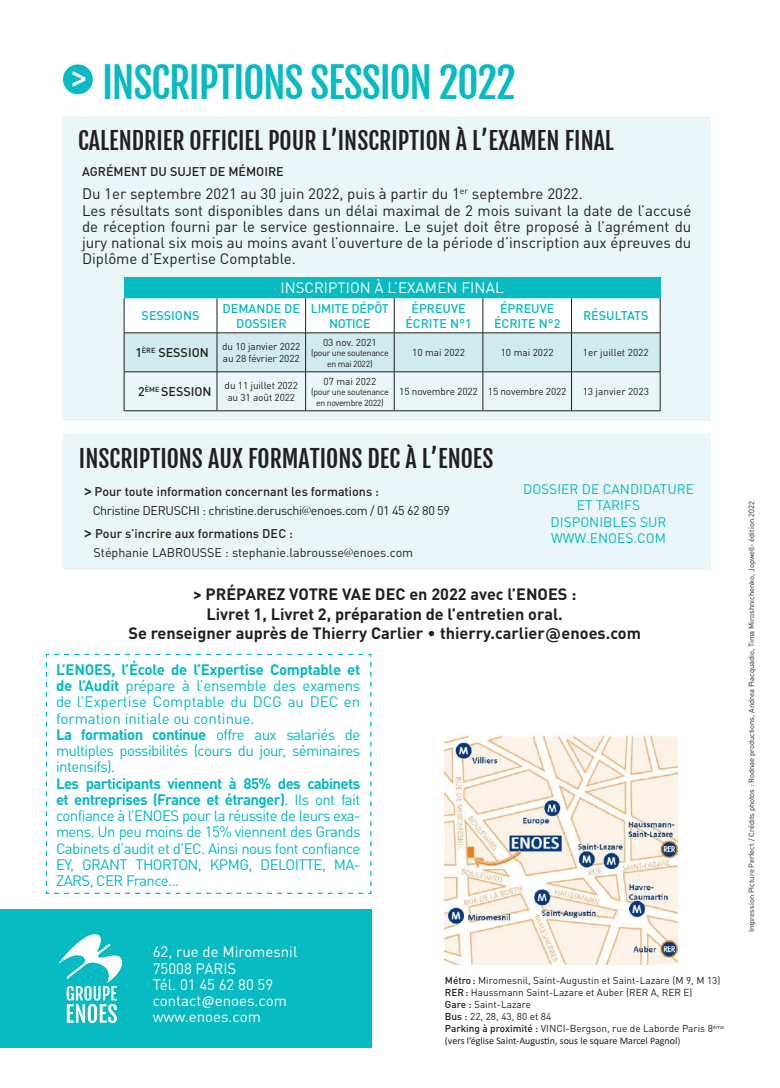
<style>
.page{position:relative;width:780px;height:1088px;background:#fff}
.page>*{position:absolute;margin:0;border:0;box-sizing:border-box;transform-origin:0 0}
.t1{font:41.25px "Fjalla One";letter-spacing:-.03em;color:#08bac1}
.t2{font:700 31.25px "Calibri";color:#fff}
.t3{font:23.75px "Fjalla One";color:#231f20}
.t4{font:700 16.25px/19.5px "DINOT";color:#231f20;text-align:center}
.t5{font:15px/16.2px "DINOT";color:#231f20}
.t6{font:15px/16.2px "DINOT";letter-spacing:-.04em;color:#08bac1;text-align:justify}
.t7{font:15px/16.2px "DINOT";letter-spacing:-.02em;color:#08bac1}
.t8{font:15px/16.2px "DINOT";color:#fff}
.t9{font:13.75px/16.5px "DINOT";color:#08bac1;text-align:center}
.t10{font:12.5px/18.5px "DINOT";letter-spacing:-.03em;color:#231f20}
.t11{font:12.5px/18.5px "DINOT";color:#231f20}
.t12{font:500 12.5px/15px "DINOT";color:#08bac1;text-align:center}
.t13{font:500 12.5px "DINOT";color:#231f20}
.t14{font:500 12.5px "DINOT";color:#231f20}
.t15{font:500 12.5px/15px "DINOT";letter-spacing:-.02em;color:#08bac1;text-align:center}
.t16{font:10px/12px "DINOT";color:#231f20}
.t17{font:10px "Calibri";color:#231f20}
.t18{font:8.75px/10.5px "DINOT";letter-spacing:-.04em;color:#231f20;text-align:center}
.t19{font:7.5px "DINOT";color:#231f20}
.s1{font-family:"Calibri";font-weight:700;font-size:15px}
.s2{font-weight:500}
.s3{font-family:"Californian FB"}
.s4{font-family:"DIN";font-weight:300}
.s5{font-family:"Corbel"}
.s6{font-weight:700}
.s7{font-family:"Calibri"}
.s8{color:#224790}
</style>
<div class="page">
<svg style="left:45px;top:653px;width:327px;height:241px"></svg>
<div style="left:63px;top:116px;width:647px;height:304px;background:#eaf6f7"></div>
<div style="left:63px;top:64px;width:30px;height:30px;background:#08bac1;border-radius:50%"></div>
<div style="left:124px;top:277px;width:536px;height:21px;background:#08bac1"></div>
<svg style="left:125px;top:298px;width:535px;height:113px"></svg>
<hr style="left:124px;top:298px;width:1px;height:35px;background:#231f20">
<hr style="left:217px;top:298px;width:1px;height:35px;background:#231f20">
<hr style="left:124px;top:333px;width:93px;height:1px;background:#231f20">
<hr style="left:217px;top:333px;width:88px;height:1px;background:#231f20">
<hr style="left:305px;top:333px;width:89px;height:1px;background:#231f20">
<hr style="left:394px;top:333px;width:89px;height:1px;background:#231f20">
<hr style="left:483px;top:333px;width:88px;height:1px;background:#231f20">
<hr style="left:571px;top:333px;width:89px;height:1px;background:#231f20">
<hr style="left:124px;top:372px;width:93px;height:1px;background:#231f20">
<hr style="left:124px;top:372px;width:1px;height:39px;background:#231f20">
<hr style="left:217px;top:372px;width:88px;height:1px;background:#231f20">
<hr style="left:217px;top:372px;width:1px;height:39px;background:#231f20">
<hr style="left:305px;top:372px;width:89px;height:1px;background:#231f20">
<hr style="left:394px;top:372px;width:89px;height:1px;background:#231f20">
<hr style="left:483px;top:372px;width:88px;height:1px;background:#231f20">
<hr style="left:571px;top:372px;width:89px;height:1px;background:#231f20">
<hr style="left:124px;top:411px;width:93px;height:1px;background:#231f20">
<hr style="left:217px;top:411px;width:88px;height:1px;background:#231f20">
<hr style="left:305px;top:411px;width:89px;height:1px;background:#231f20">
<hr style="left:394px;top:411px;width:89px;height:1px;background:#231f20">
<hr style="left:483px;top:411px;width:88px;height:1px;background:#231f20">
<hr style="left:571px;top:411px;width:89px;height:1px;background:#231f20">
<hr style="left:305px;top:298px;width:1px;height:35px;background:#231f20">
<hr style="left:394px;top:298px;width:1px;height:35px;background:#231f20">
<hr style="left:482px;top:298px;width:1px;height:35px;background:#231f20">
<hr style="left:571px;top:298px;width:1px;height:35px;background:#231f20">
<hr style="left:660px;top:298px;width:1px;height:35px;background:#231f20">
<hr style="left:124px;top:333px;width:1px;height:39px;background:#231f20">
<hr style="left:217px;top:333px;width:1px;height:39px;background:#231f20">
<hr style="left:305px;top:333px;width:1px;height:39px;background:#231f20">
<hr style="left:394px;top:333px;width:1px;height:39px;background:#231f20">
<hr style="left:482px;top:333px;width:1px;height:39px;background:#231f20">
<hr style="left:571px;top:333px;width:1px;height:39px;background:#231f20">
<hr style="left:660px;top:333px;width:1px;height:39px;background:#231f20">
<hr style="left:305px;top:372px;width:1px;height:39px;background:#231f20">
<hr style="left:394px;top:372px;width:1px;height:39px;background:#231f20">
<hr style="left:482px;top:372px;width:1px;height:39px;background:#231f20">
<hr style="left:571px;top:372px;width:1px;height:39px;background:#231f20">
<hr style="left:660px;top:372px;width:1px;height:39px;background:#231f20">
<img style="left:445px;top:736px;width:232px;height:228px">
<div style="left:0;top:909px;width:371px;height:139px;background:#08bac1"></div>
<svg style="left:58px;top:934px;width:65px;height:89px"></svg>
<div style="left:63px;top:435px;width:647px;height:135px;background:#eaf6f7"></div>
<h2 class="t2" style="left:71px;top:56px;width:17px">&gt;</h2>
<h1 class="t1" style="left:102px;top:58px;width:415px">INSCRIPTIONS SESSION 2022</h1>
<h3 class="t3" style="left:78px;top:126px;width:537px">CALENDRIER OFFICIEL POUR L’INSCRIPTION À L’EXAMEN FINAL</h3>
<p class="t13" style="left:82px;top:164px;width:203px">AGRÉMENT DU SUJET DE MÉMOIRE</p>
<p class="t5" style="left:82px;top:186px;width:610px">Du 1er septembre 2021 au 30 juin 2022, puis à partir du 1<sup>er</sup> septembre 2022.<br>Les résultats sont disponibles dans un délai maximal de 2 mois suivant la date de l’accusé de réception fourni par le service gestionnaire. Le sujet doit être proposé à l’agrément du jury national six mois au moins avant l’ouverture de la période d’inscription aux épreuves du Diplôme d’Expertise Comptable.</p>
<h3 class="t8" style="left:280px;top:279px;width:225px">INSCRIPTION À L’EXAMEN FINAL</h3>
<p class="t12" style="left:142px;top:308px;width:59px">SESSIONS</p>
<p class="t12" style="left:222px;top:300px;width:79px">DEMANDE DE<br>DOSSIER</p>
<p class="t15" style="left:311px;top:300px;width:80px">LIMITE DÉPÔT<br>NOTICE</p>
<p class="t12" style="left:405px;top:300px;width:68px">ÉPREUVE<br>ÉCRITE N°1</p>
<p class="t12" style="left:494px;top:300px;width:68px">ÉPREUVE<br>ÉCRITE N°2</p>
<p class="t12" style="left:583px;top:308px;width:67px">RÉSULTATS</p>
<p class="t14" style="left:135px;top:345px;width:75px">1<sup>ÈRE</sup> SESSION</p>
<p class="t16" style="left:222px;top:340px;width:80px">du 10 janvier 2022 au 28 février 2022</p>
<p class="t16" style="left:323px;top:336px;width:55px">03 nov. 2021</p>
<p class="t18" style="left:311px;top:348px;width:79px">(pour une soutenance en mai 2022)</p>
<p class="t16" style="left:412px;top:346px;width:54px">10 mai 2022</p>
<p class="t16" style="left:500px;top:346px;width:54px">10 mai 2022</p>
<p class="t16" style="left:583px;top:346px;width:67px">1er juillet 2022</p>
<p class="t14" style="left:138px;top:384px;width:75px">2<sup>ÈME</sup> SESSION</p>
<p class="t16" style="left:225px;top:379px;width:75px">du 11 juillet 2022 au 31 août 2022</p>
<p class="t16" style="left:323px;top:375px;width:54px">07 mai 2022</p>
<p class="t18" style="left:311px;top:387px;width:79px">(pour une soutenance en novembre 2022)</p>
<p class="t16" style="left:399px;top:385px;width:169px">15 novembre 2022 15 novembre 2022</p>
<p class="t16" style="left:582px;top:385px;width:68px">13 janvier 2023</p>
<h3 class="t3" style="left:79px;top:444px;width:416px">INSCRIPTIONS AUX FORMATIONS DEC À L’ENOES</h3>
<p class="t10" style="left:93px;top:482px;width:359px;text-indent:-8px"><span class="s1">&gt;</span> <span class="s2">Pour toute information concernant les formations :<br></span>Christine DERUSCHI : christine.deruschi<span class="s3">@</span>enoes.com / 01 45 62 80 59</p>
<p class="t11" style="left:94px;top:524px;width:321px;text-indent:-9px"><span class="s1">&gt;</span> <span class="s2">Pour s’incrire aux formations DEC :<br></span>Stéphanie LABROUSSE : stephanie.labrousse<span class="s3">@</span>enoes.com</p>
<h3 class="t9" style="left:523px;top:480px;width:172px">DOSSIER DE CANDIDATURE<br>ET TARIFS<br>DISPONIBLES SUR<br>WWW.ENOES.COM</h3>
<h3 class="t9" style="left:525px;top:487px;width:172px">DOSSIER DE CANDIDATURE<br>ET TARIFS<br>DISPONIBLES SUR<br>WWW.ENOES.COM</h3>
<h3 class="t4" style="left:128px;top:584px;width:514px">&gt; PRÉPAREZ VOTRE VAE DEC en 2022 avec l’ENOES :<br>Livret 1, Livret 2, préparation de l’entretien oral.<br>Se renseigner auprès de Thierry Carlier <span class="s4">•</span> thierry.carlier<span class="s5">@</span>enoes.com</h3>
<p class="t7" style="left:56px;top:661px;width:306px"><span class="s6">L’ENOES, l’École de l’Expertise Comptable et de l’Audit</span> prépare à l’ensemble des examens de l’Expertise Comptable du DCG au DEC en formation initiale ou continue.<br><span class="s6">La formation continue</span> offre aux salariés de multiples possibilités (cours du jour, séminaires intensifs).</p>
<p class="t6" style="left:56px;top:775px;width:306px"><span class="s6">Les participants viennent à 85% des cabinets et entreprises (France et étranger)</span>. Ils ont fait confiance à l’ENOES pour la réussite de leurs exa&shy;mens. Un peu moins de 15% viennent des Grands Cabinets d’audit et d’EC. Ainsi nous font confiance EY, GRANT THORTON, KPMG, DELOITTE, MA-ZARS, CER France...</p>
<h3 class="t8" style="left:153px;top:943px;width:146px">62, rue de Miromesnil<br>75008 PARIS<br>Tél. 01 45 62 80 59 contact<span class="s7">@</span>enoes.com www.enoes.com</h3>
<p class="t16" style="left:445px;top:974px;width:281px"><span class="s2">Métro:</span> Miromesnil, Saint-Augustin et Saint-Lazare (M 9, M 13)<br><span class="s2">RER:</span> Haussmann Saint-Lazare et Auber (RER A, RER E)<br><span class="s2">Gare :</span> Saint-Lazare<br><span class="s2">Bus :</span> 22, 28, 43, 80 et 84<br><span class="s2">Parking à proximité :</span> VINCI-Bergson, rue de Laborde Paris 8<sup>ème</sup></p>
<p class="t17" style="left:445px;top:1034px;width:237px">(vers l’église Saint-Augustin, sous le square Marcel Pagnol<span class="s8">)</span></p>
<p class="t19" style="left:746px;top:932px;width:432px;rotate:-90deg">Impression Picture Perfect / Crédits photos : Rodnae productions, Andrea Piacquadio, Tima Miroshnichenko, Jopwell- édition 2022</p>
</div>
